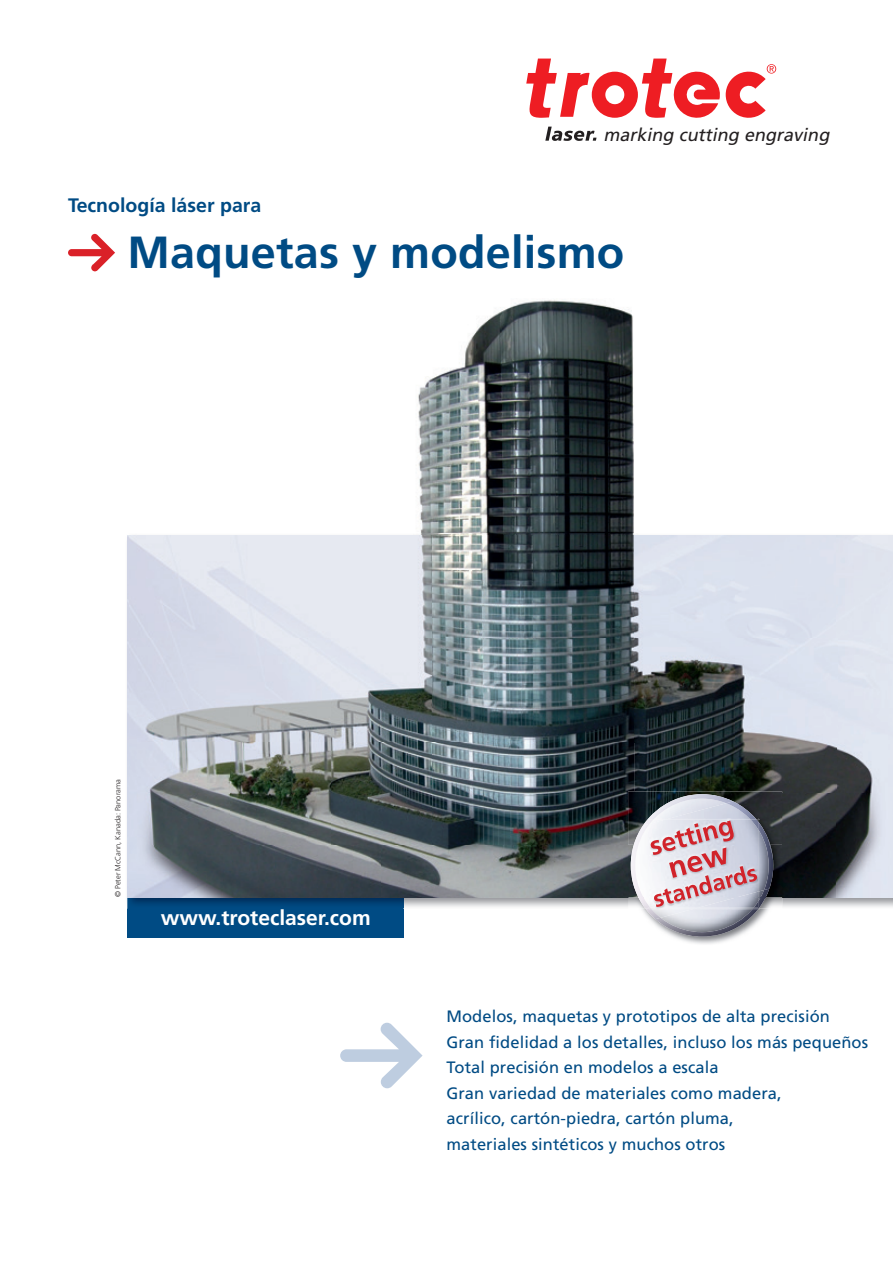
<style>
.page{position:relative;width:893px;height:1263px;background:#fff}
.page>*{position:absolute;margin:0;border:0;box-sizing:border-box;transform-origin:0 0}
.t1{font:700 45px "Frutiger LT Pro";letter-spacing:.005em;color:#004b84}
.t2{font:700 21px "Frutiger";color:#fff}
.t3{font:700 19.5px "Frutiger LT Pro";color:#004b84}
.t4{font:italic 18px "Frutiger LT Pro";color:#231f20}
.t5{font:16.5px/25.5px "Frutiger LT Pro";letter-spacing:.005em;color:#004b84}
.t6{font:300 7.5px "Frutiger LT Pro";color:#231f20}
</style>
<div class="page">
<div style="left:128px;top:897px;width:276px;height:41px;background:#004b84"></div>
<img style="left:127px;top:535px;width:2px;height:373px">
<img style="left:128px;top:897px;width:500px;height:11px">
<img style="left:782px;top:897px;width:111px;height:10px">
<svg style="left:129px;top:846px;width:499px;height:51px;background:#6c7379"></svg>
<img style="left:128px;top:536px;width:1px;height:361px">
<svg style="left:340px;top:1023px;width:83px;height:65px"></svg>
<svg style="left:68px;top:234px;width:47px;height:37px"></svg>
<svg style="left:526px;top:59px;width:250px;height:59px"></svg>
<svg style="left:545px;top:127px;width:51px;height:14px"></svg>
<img style="left:129px;top:300px;width:758px;height:236px">
<img style="left:782px;top:897px;width:105px;height:1px">
<img style="left:129px;top:897px;width:275px;height:1px">
<img style="left:129px;top:536px;width:708px;height:206px">
<img style="left:837px;top:536px;width:50px;height:258px">
<img style="left:129px;top:742px;width:505px;height:104px">
<img style="left:634px;top:742px;width:203px;height:52px">
<img style="left:782px;top:794px;width:105px;height:103px">
<img style="left:628px;top:897px;width:154px;height:47px">
<img style="left:628px;top:791px;width:154px;height:53px">
<img style="left:628px;top:844px;width:3px;height:53px">
<img style="left:769px;top:844px;width:13px;height:53px">
<img style="left:643px;top:794px;width:90px;height:24px">
<img style="left:655px;top:910px;width:103px;height:27px">
<img style="left:726px;top:801px;width:47px;height:89px">
<img style="left:645px;top:910px;width:16px;height:9px">
<img style="left:631px;top:824px;width:7px;height:73px">
<svg style="left:638px;top:818px;width:131px;height:92px;background:#cfb7c0"></svg>
<p class="t3" style="left:68px;top:194px;width:195px">Tecnología láser para</p>
<p class="t4" style="left:603px;top:124px;width:232px">marking cutting engraving</p>
<h1 class="t1" style="left:128px;top:226px;width:498px">Maquetas y modelismo</h1>
<p class="t6" style="left:113px;top:897px;width:120px;rotate:-90deg">© Peter McCann, Kanada: Panorama</p>
<p class="t2" style="left:161px;top:905px;width:212px">www.troteclaser.com</p>
<p class="t5" style="left:446px;top:1004px;width:423px">Modelos, maquetas y prototipos de alta precisión Gran fidelidad a los detalles, incluso los más pequeños Total precisión en modelos a escala<br>Gran variedad de materiales como madera,<br>acrílico, cartón-piedra, cartón pluma,<br>materiales sintéticos y muchos otros</p>
</div>
